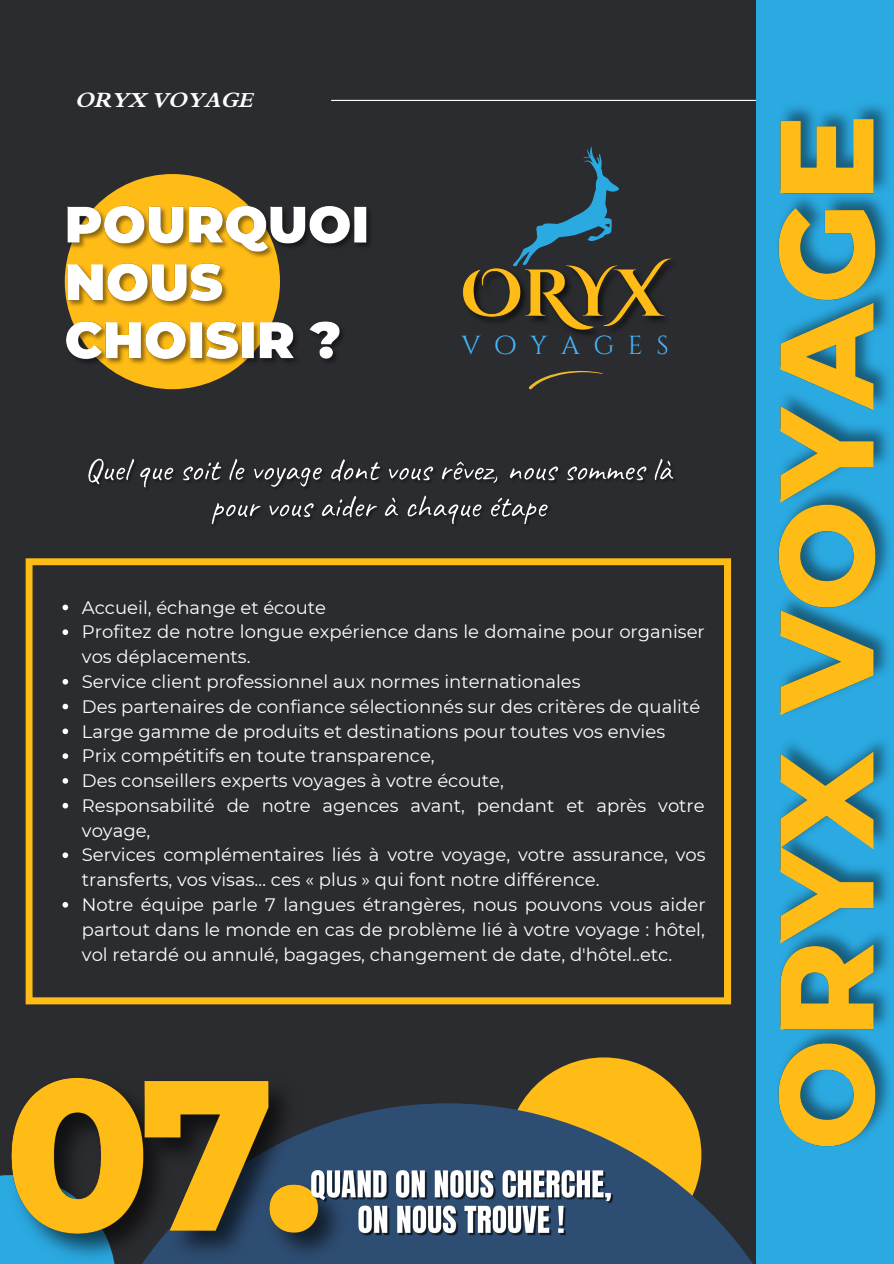
<style>
.page{position:relative;width:894px;height:1264px;background:#fff}
.page>*{position:absolute;margin:0;border:0;box-sizing:border-box;transform-origin:0 0}
.t1{font:25.95px "Cinzel Decorative";letter-spacing:.525em;color:#45b6fe}
.t2{font:italic 700 21.15px "XB Tabriz";color:#fff}
.t3{font:18px/24.8px "Montserrat";color:#fff}
</style>
<div class="page">
<div style="left:0;top:0;width:893px;height:1263px;background:#2b2c30"></div>
<hr style="left:331px;top:100px;width:562px;height:1px;background:#fff">
<div style="left:756px;top:0;width:137px;height:1263px;background:#2ba9e1"></div>
<div style="left:65px;top:174px;width:215px;height:215px;background:#ffbb16;border-radius:50%"></div>
<div style="left:506px;top:1057px;width:195px;height:195px;background:#ffbb16;border-radius:50%"></div>
<svg style="left:357px;top:1103px;width:395px;height:160px;fill:#2e4d72"></svg>
<svg style="left:26px;top:558px;width:704px;height:446px"></svg>
<svg style="left:62px;top:604px;width:6px;height:6px"></svg>
<svg style="left:62px;top:629px;width:6px;height:6px"></svg>
<svg style="left:62px;top:679px;width:6px;height:5px"></svg>
<svg style="left:62px;top:703px;width:6px;height:6px"></svg>
<svg style="left:62px;top:728px;width:6px;height:6px"></svg>
<svg style="left:62px;top:753px;width:6px;height:6px"></svg>
<svg style="left:62px;top:778px;width:6px;height:5px"></svg>
<svg style="left:62px;top:802px;width:6px;height:6px"></svg>
<svg style="left:62px;top:852px;width:6px;height:6px"></svg>
<svg style="left:62px;top:902px;width:6px;height:5px"></svg>
<img style="left:736px;top:99px;width:154px;height:1059px">
<svg style="left:526px;top:146px;width:92px;height:102px"></svg>
<img style="left:463px;top:248px;width:209px;height:87px">
<svg style="left:529px;top:371px;width:73px;height:18px"></svg>
<img style="left:64px;top:188px;width:306px;height:192px">
<img style="left:88px;top:458px;width:586px;height:67px">
<img style="left:0;top:1077px;width:357px;height:186px">
<img style="left:310px;top:1161px;width:304px;height:85px">
<p class="t2" style="left:77px;top:84px;width:179px">ORYX VOYAGE</p>
<p class="t1" style="left:461px;top:329px;width:209px">VOYAGES</p>
<p class="t3" style="left:82px;top:594px;width:245px">Accueil, échange et écoute</p>
<p class="t3" style="left:82px;top:619px;width:624px">Profitez de notre longue expérience dans le domaine pour organiser vos déplacements.</p>
<p class="t3" style="left:82px;top:669px;width:500px">Service client professionnel aux normes internationales</p>
<p class="t3" style="left:82px;top:694px;width:619px">Des partenaires de confiance sélectionnés sur des critères de qualité</p>
<p class="t3" style="left:82px;top:718px;width:584px">Large gamme de produits et destinations pour toutes vos envies</p>
<p class="t3" style="left:82px;top:743px;width:354px">Prix compétitifs en toute transparence,</p>
<p class="t3" style="left:82px;top:768px;width:423px">Des conseillers experts voyages à votre écoute,</p>
<p class="t3" style="left:82px;top:793px;width:624px">Responsabilité de notre agences avant, pendant et après votre voyage,</p>
<p class="t3" style="left:82px;top:842px;width:625px">Services complémentaires liés à votre voyage, votre assurance, vos transferts, vos visas… ces « plus » qui font notre différence.</p>
<p class="t3" style="left:82px;top:892px;width:625px;text-align:justify">Notre équipe parle 7 langues étrangères, nous pouvons vous aider partout dans le monde en cas de problème lié à votre voyage : hôtel, vol retardé ou annulé, bagages, changement de date, d'hôtel..etc.</p>
</div>
